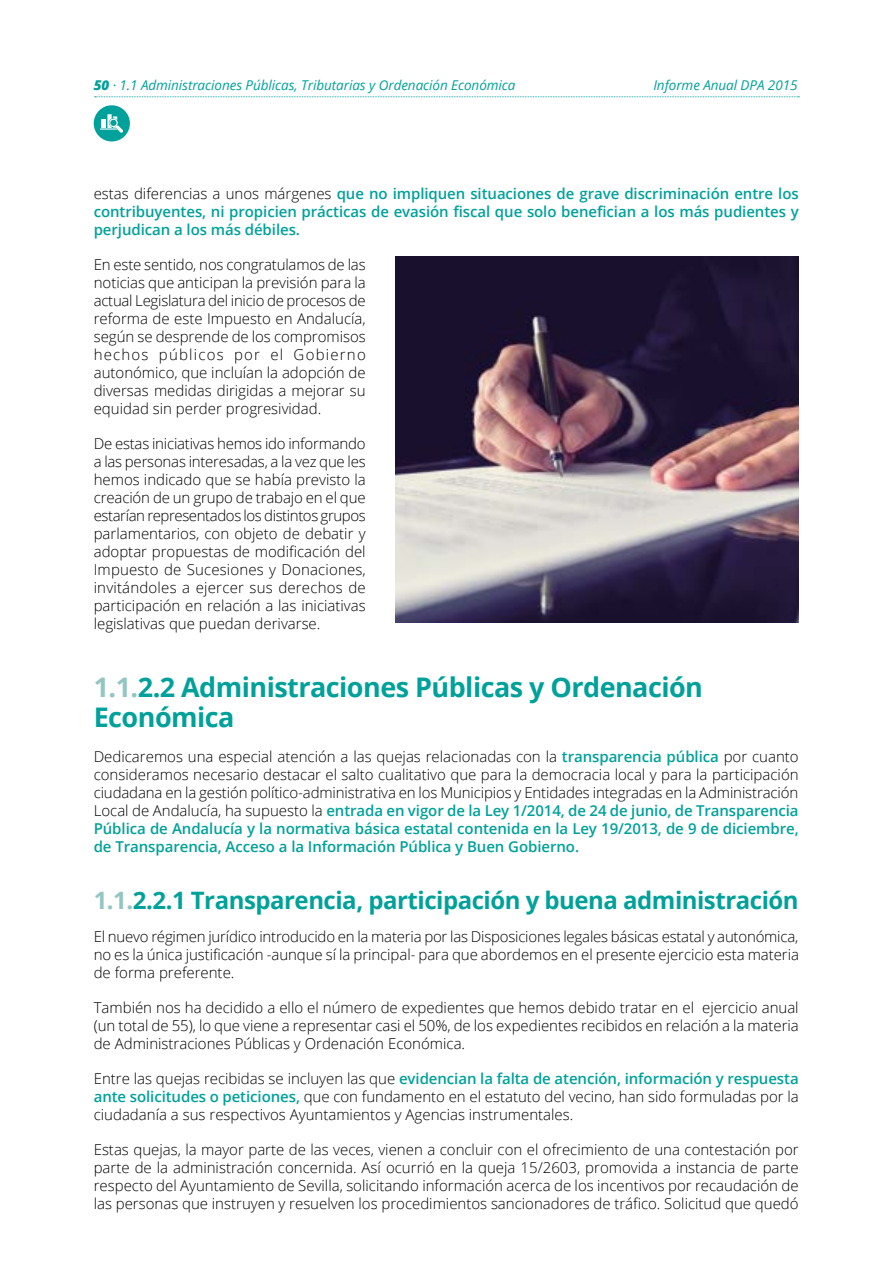
<style>
.page{position:relative;width:893px;height:1263px;background:#fff}
.page>*{position:absolute;margin:0;border:0;box-sizing:border-box;transform-origin:0 0}
.t1{font:700 27px/30px "Open Sans";letter-spacing:-.02em;color:#00a19a}
.t2{font:700 24px "Open Sans";letter-spacing:-.02em;color:#00a19a}
.t3{font:300 15px/18px "Open Sans";color:#000;text-align:justify}
.t4{font:600 15px/18px "Open Sans";letter-spacing:-.005em;color:#00a19a;text-align:justify}
.t5{font:italic 13.5px "Open Sans";letter-spacing:-.005em;color:#00a19a}
.s1{font-weight:800}
.s2{font-weight:300;color:#000}
.s3{color:#93c6c2}
.s4{font-weight:600;color:#00a19a}
</style>
<div class="page">
<svg style="left:95px;top:96px;width:704px;height:1px"></svg>
<div style="left:94px;top:105px;width:36px;height:36px;background:#00a19a;border-radius:50%"></div>
<svg style="left:100px;top:114px;width:23px;height:19px"></svg>
<img style="left:395px;top:257px;width:404px;height:365px">
<p class="t5" style="left:94px;top:76px;width:423px"><span class="s1">50</span> · 1.1 Administraciones Públicas, Tributarias y Ordenación Económica</p>
<p class="t5" style="left:653px;top:76px;width:146px">Informe Anual DPA 2015</p>
<p class="t4" style="left:94px;top:184px;width:707px"><span class="s2">estas diferencias a unos márgenes</span> que no impliquen situaciones de grave discriminación entre los contribuyentes, ni propicien prácticas de evasión fiscal que solo benefician a los más pudientes y perjudican a los más débiles.</p>
<p class="t3" style="left:94px;top:255px;width:274px">En este sentido, nos congratulamos de las noticias que anticipan la previsión para la actual Legislatura del inicio de procesos de reforma de este Impuesto en Andalucía, según se desprende de los compromisos hechos públicos por el Gobierno autonómico, que incluían la adopción de diversas medidas dirigidas a mejorar su equidad sin perder progresividad.</p>
<p class="t3" style="left:94px;top:434px;width:274px">De estas iniciativas hemos ido informando a las personas interesadas, a la vez que les hemos indicado que se había previsto la creación de un grupo de trabajo en el que estarían representados los distintos grupos parlamentarios, con objeto de debatir y adoptar propuestas de modificación del Impuesto de Sucesiones y Donaciones, invitándoles a ejercer sus derechos de participación en relación a las iniciativas legislativas que puedan derivarse.</p>
<h1 class="t1" style="left:94px;top:671px;width:611px"><span class="s3">1.1.</span>2.2 Administraciones Públicas y Ordenación<br>Económica</h1>
<p class="t3" style="left:94px;top:747px;width:706px">Dedicaremos una especial atención a las quejas relacionadas con la <span class="s4">transparencia pública</span> por cuanto consideramos necesario destacar el salto cualitativo que para la democracia local y para la participación ciudadana en la gestión político-administrativa en los Municipios y Entidades integradas en la Administración Local de Andalucía, ha supuesto la <span class="s4">entrada en vigor de la Ley 1/2014, de 24 de junio, de Transparencia Pública de Andalucía y la normativa básica estatal contenida en la Ley 19/2013, de 9 de diciembre, de Transparencia, Acceso a la Información Pública y Buen Gobierno.</span></p>
<h2 class="t2" style="left:94px;top:883px;width:706px"><span class="s3">1.1.</span>2.2.1 Transparencia, participación y buena administración</h2>
<p class="t3" style="left:94px;top:927px;width:707px">El nuevo régimen jurídico introducido en la materia por las Disposiciones legales básicas estatal y autonómica, no es la única justificación -aunque sí la principal- para que abordemos en el presente ejercicio esta materia de forma preferente.</p>
<p class="t3" style="left:94px;top:998px;width:707px">También nos ha decidido a ello el número de expedientes que hemos debido tratar en el ejercicio anual (un total de 55), lo que viene a representar casi el 50%, de los expedientes recibidos en relación a la materia de Administraciones Públicas y Ordenación Económica.</p>
<p class="t3" style="left:94px;top:1069px;width:706px">Entre las quejas recibidas se incluyen las que <span class="s4">evidencian la falta de atención, información y respuesta ante solicitudes o peticiones,</span> que con fundamento en el estatuto del vecino, han sido formuladas por la ciudadanía a sus respectivos Ayuntamientos y Agencias instrumentales.</p>
<p class="t3" style="left:94px;top:1140px;width:706px">Estas quejas, la mayor parte de las veces, vienen a concluir con el ofrecimiento de una contestación por parte de la administración concernida. Así ocurrió en la queja 15/2603, promovida a instancia de parte respecto del Ayuntamiento de Sevilla, solicitando información acerca de los incentivos por recaudación de las personas que instruyen y resuelven los procedimientos sancionadores de tráfico. Solicitud que quedó</p>
</div>
